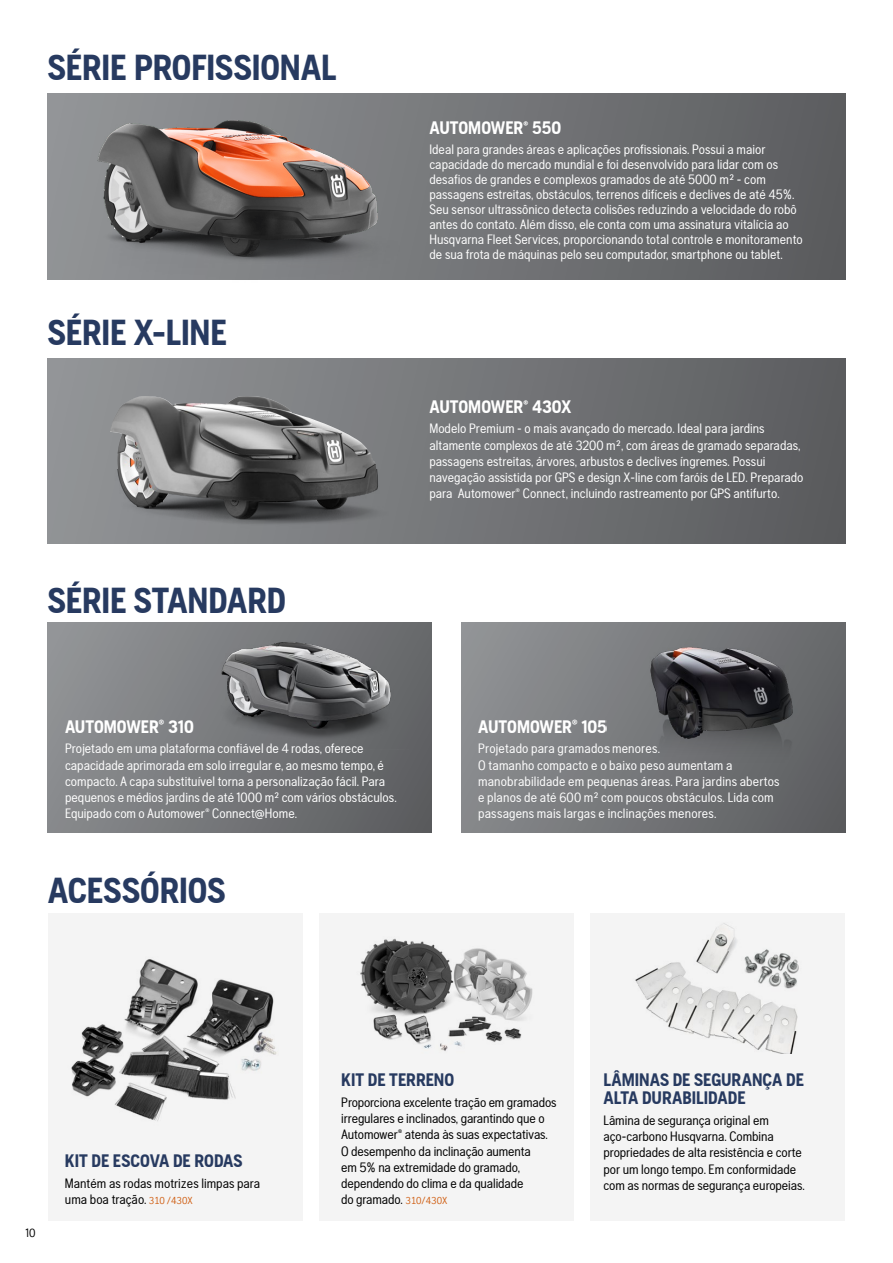
<style>
.page{position:relative;width:893px;height:1263px;background:#fff}
.page>*{position:absolute;margin:0;border:0;box-sizing:border-box;transform-origin:0 0}
.t1{font:700 36px "Husqvarna Gothic";letter-spacing:-.005em;color:#273a60}
.t2{font:700 18px/18px "Husqvarna Gothic";color:#273a60}
.t3{font:700 18px "Husqvarna Gothic";letter-spacing:-.005em;color:#fff}
.t4{font:13.5px/16.2px "Husqvarna Gothic";color:#fff}
.t5{font:13.5px/16.2px "Husqvarna Gothic";letter-spacing:-.01em;color:#000}
.t6{font:12px "Husqvarna Gothic";color:#000}
.s1{font-size:10.2px;color:#d06015}
</style>
<div class="page">
<div style="left:48px;top:358px;width:797px;height:186px;background:linear-gradient(to right,#939598,#5a5c5e)"></div>
<div style="left:48px;top:94px;width:797px;height:185px;background:linear-gradient(to right,#949699,#5b5c5e)"></div>
<img style="left:81px;top:470px;width:328px;height:71px">
<img style="left:110px;top:396px;width:176px;height:123px">
<div style="left:590px;top:913px;width:255px;height:307px;background:#f4f4f4"></div>
<div style="left:48px;top:913px;width:254px;height:307px;background:#f4f4f4"></div>
<img style="left:71px;top:979px;width:206px;height:142px">
<img style="left:124px;top:959px;width:74px;height:77px">
<img style="left:635px;top:956px;width:164px;height:97px">
<img style="left:696px;top:923px;width:94px;height:50px">
<div style="left:319px;top:913px;width:255px;height:307px;background:#f4f4f4"></div>
<img style="left:360px;top:938px;width:173px;height:113px">
<img style="left:361px;top:939px;width:41px;height:71px">
<img style="left:81px;top:101px;width:328px;height:179px">
<div style="left:461px;top:623px;width:384px;height:210px;background:linear-gradient(to right,#8d8f92,#5a5c5e)"></div>
<div style="left:48px;top:623px;width:384px;height:210px;background:linear-gradient(to right,#8f9193,#5d5f61)"></div>
<img style="left:200px;top:638px;width:208px;height:112px">
<img style="left:607px;top:622px;width:217px;height:163px">
<h1 class="t1" style="left:48px;top:47px;width:290px">SÉRIE PROFISSIONAL</h1>
<h1 class="t1" style="left:48px;top:311px;width:181px">SÉRIE X-LINE</h1>
<h1 class="t1" style="left:48px;top:580px;width:240px">SÉRIE STANDARD</h1>
<h2 class="t3" style="left:429px;top:117px;width:133px">AUTOMOWER® 550</h2>
<p class="t4" style="left:429px;top:142px;width:375px;line-height:15px">Ideal para grandes áreas e aplicações profissionais. Possui a maior capacidade do mercado mundial e foi desenvolvido para lidar com os desafios de grandes e complexos gramados de até 5000 m² - com passagens estreitas, obstáculos, terrenos difíceis e declives de até 45%.<br>Seu sensor ultrassônico detecta colisões reduzindo a velocidade do robô antes do contato. Além disso, ele conta com uma assinatura vitalícia ao Husqvarna Fleet Services, proporcionando total controle e monitoramento de sua frota de máquinas pelo seu computador, smartphone ou tablet.</p>
<h2 class="t3" style="left:429px;top:396px;width:144px">AUTOMOWER® 430X</h2>
<p class="t4" style="left:429px;top:420px;width:376px">Modelo Premium - o mais avançado do mercado. Ideal para jardins altamente complexos de até 3200 m², com áreas de gramado separadas, passagens estreitas, árvores, arbustos e declives íngremes. Possui navegação assistida por GPS e design X-line com faróis de LED. Preparado para Automower<sup>®</sup> Connect, incluindo rastreamento por GPS antifurto.</p>
<h2 class="t3" style="left:65px;top:716px;width:130px">AUTOMOWER<sup>®</sup> 310</h2>
<p class="t4" style="left:65px;top:740px;width:333px">Projetado em uma plataforma confiável de 4 rodas, oferece capacidade aprimorada em solo irregular e, ao mesmo tempo, é compacto. A capa substituível torna a personalização fácil. Para pequenos e médios jardins de até 1000 m² com vários obstáculos.<br>Equipado com o Automower<sup>®</sup> Connect@Home.</p>
<h1 class="t1" style="left:48px;top:869px;width:179px">ACESSÓRIOS</h1>
<h2 class="t3" style="left:478px;top:716px;width:130px">AUTOMOWER<sup>®</sup> 105</h2>
<p class="t4" style="left:478px;top:740px;width:303px">Projetado para gramados menores.<br>O tamanho compacto e o baixo peso aumentam a manobrabilidade em pequenas áreas. Para jardins abertos e planos de até 600 m² com poucos obstáculos. Lida com passagens mais largas e inclinações menores.</p>
<p class="t6" style="left:26px;top:1226px;width:12px">10</p>
<h2 class="t2" style="left:65px;top:1151px;width:179px">KIT DE ESCOVA DE RODAS</h2>
<p class="t5" style="left:65px;top:1175px;width:197px">Mantém as rodas motrizes limpas para uma boa tração. <span class="s1">310 /430X</span></p>
<h2 class="t2" style="left:341px;top:1070px;width:114px">KIT DE TERRENO</h2>
<p class="t5" style="left:341px;top:1094px;width:217px">Proporciona excelente tração em gramados irregulares e inclinados, garantindo que o Automower<sup>®</sup> atenda às suas expectativas.<br>O desempenho da inclinação aumenta<br>em 5% na extremidade do gramado, dependendo do clima e da qualidade<br>do gramado. <span class="s1">310/430X</span></p>
<h2 class="t2" style="left:603px;top:1070px;width:202px">LÂMINAS DE SEGURANÇA DE<br>ALTA DURABILIDADE</h2>
<p class="t5" style="left:603px;top:1112px;width:203px">Lâmina de segurança original em aço-carbono Husqvarna. Combina propriedades de alta resistência e corte por um longo tempo. Em conformidade com as normas de segurança europeias.</p>
</div>
